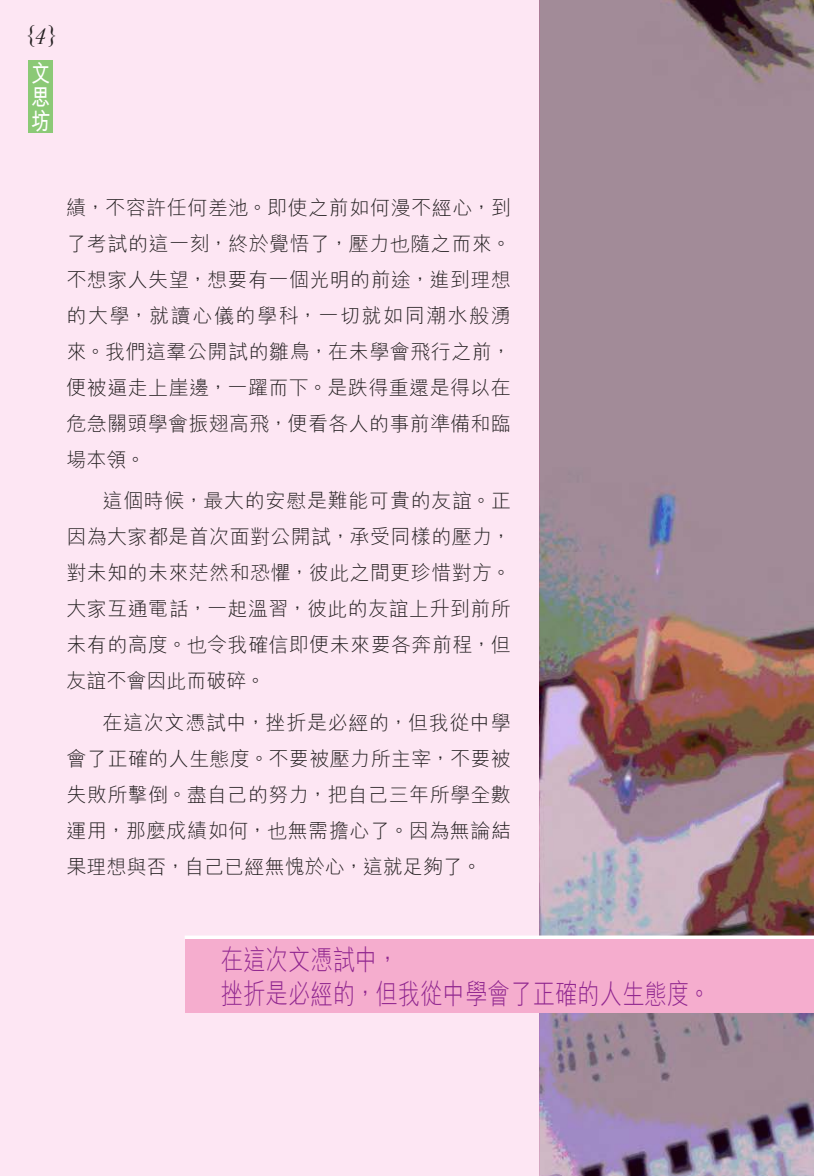
<style>
.page{position:relative;width:814px;height:1176px;background:#fff}
.page>*{position:absolute;margin:0;border:0;box-sizing:border-box;transform-origin:0 0}
._2012_newsletter_tex{font:300 28px "M Hei HK";color:#90268f;scale:.8 1}
._2012_眉題{font:700 24px/24px "M Hei HK";color:#fff;text-align:justify;scale:.8 1}
._2012_number{font:italic 24px "Baskerville";color:#231f20}
._2012_newsletter_tex-2{font:300 20px/36px "M Hei HK";letter-spacing:.02em;color:#231f20;text-align:justify}
</style>
<div class="page">
<img style="left:539px;top:0;width:274px;height:1176px">
<div style="left:0;top:0;width:539px;height:1176px;background:#fde6f3"></div>
<div style="left:29px;top:61px;width:24px;height:72px;background:#8bc976"></div>
<svg style="left:185px;top:935px;width:628px;height:4px;fill:#fff"></svg>
<div style="left:184px;top:939px;width:629px;height:74px;background:#f5adce"></div>
<p class="_2012_number" style="left:25px;top:19px;width:33px">{4}</p>
<p class="_2012_眉題" style="left:31px;top:60px;width:24px">文思坊</p>
<p class="_2012_newsletter_tex-2" style="left:66px;top:189px;width:446px">績，不容許任何差池。即使之前如何漫不經心，到了考試的這一刻，終於覺悟了，壓力也隨之而來。不想家人失望，想要有一個光明的前途，進到理想的大學，就讀心儀的學科，一切就如同潮水般湧來。我們這羣公開試的雛鳥，在未學會飛行之前，便被逼走上崖邊，一躍而下。是跌得重還是得以在危急關頭學會振翅高飛，便看各人的事前準備和臨場本領。</p>
<p class="_2012_newsletter_tex-2" style="left:66px;top:482px;width:446px;text-indent:36px">這個時候，最大的安慰是難能可貴的友誼。正因為大家都是首次面對公開試，承受同樣的壓力，對未知的未來茫然和恐懼，彼此之間更珍惜對方。大家互通電話，一起溫習，彼此的友誼上升到前所未有的高度。也令我確信即便未來要各奔前程，但友誼不會因此而破碎。</p>
<p class="_2012_newsletter_tex-2" style="left:66px;top:704px;width:446px;text-indent:36px">在這次文憑試中，挫折是必經的，但我從中學會了正確的人生態度。不要被壓力所主宰，不要被失敗所擊倒。盡自己的努力，把自己三年所學全數運用，那麼成績如何，也無需擔心了。因為無論結果理想與否，自己已經無愧於心，這就足夠了。</p>
<p class="_2012_newsletter_tex" style="left:220px;top:940px;width:224px">在這次文憑試中，</p>
<p class="_2012_newsletter_tex" style="left:220px;top:974px;width:613px">挫折是必經的，但我從中學會了正確的人生態度。</p>
</div>
